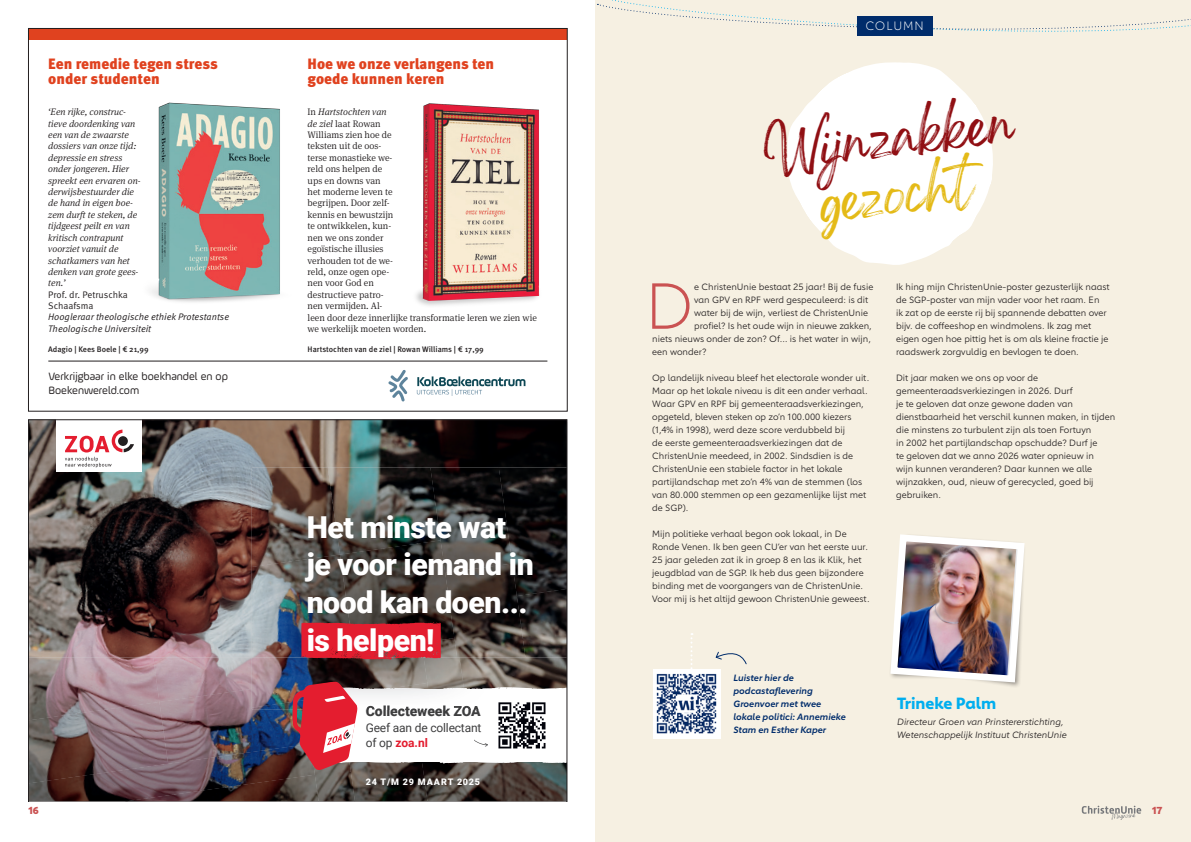
<style>
.page{position:relative;width:1191px;height:842px;background:#fff}
.page>*{position:absolute;margin:0;border:0;box-sizing:border-box;transform-origin:0 0}
.Platte_tekst{font:300 63.9px "Carnero";color:#ca5252}
.Platte_tekst-2{font:41.4px "Gellatio";color:#900f13}
.Platte_tekst-3{font:41.4px "Gellatio";color:#e4ba17}
.t1{font:900 30.2px/37.8px "Roboto";letter-spacing:-.015em;color:#fff}
.Platte_tekst-4{font:700 16px "Carnero";color:#00aeef}
.t2{font:900 15px/15.8px "Meta Pro";color:#e0421f}
.t3{font:900 14px "Roboto";letter-spacing:-.005em;color:#3e3e3f}
.t4{font:12px/15px "Roboto";letter-spacing:-.015em;color:#3e3e3f}
.t5{font:300 12px "Carnero";letter-spacing:.075em;color:#fff}
.t6{font:11.4px/13.6px "Ample Soft";color:#231f20}
.t7{font:900 10px "Carnero";color:#ca5252}
.t8{font:italic 300 9.5px/11.4px "Meta Serif Pro";color:#231f20}
.t9{font:300 9.5px/11.4px "Meta Serif Pro";color:#231f20}
.Platte_tekst-5{font:9px/13px "Carnero";color:#231f20}
.Platte_tekst-6{font:italic 600 9px/13px "Carnero";color:#002c6b}
.Platte_tekst-7{font:italic 9px/13px "Carnero";color:#231f20}
.t10{font:900 9px "Roboto";letter-spacing:.08em;color:#fff}
.t11{font:500 8px "Meta Pro";color:#231f20}
.s1{font-family:"Meta Pro Norm";font-weight:400;font-style:normal}
.s2{font-family:"Meta Pro Norm Ita";font-weight:400;font-style:normal}
.s3{font-style:italic}
.s4{font-family:"Roboto Condensed"}
.s5{font-weight:700;color:#e31d2f}
</style>
<div class="page">
<div style="left:595px;top:0;width:596px;height:842px;background:#f6f0e2"></div>
<svg style="left:690px;top:633px;width:2px;height:36px"></svg>
<div style="left:653px;top:669px;width:67px;height:70px;background:#fff"></div>
<img style="left:656px;top:673px;width:61px;height:61px">
<svg style="left:715px;top:651px;width:32px;height:14px"></svg>
<svg style="left:597px;top:0;width:594px;height:36px"></svg>
<svg style="left:787px;top:62px;width:206px;height:203px;fill:#fff"></svg>
<div style="left:857px;top:17px;width:75px;height:19px;background:#002c6b"></div>
<img style="left:891px;top:534px;width:134px;height:152px">
<svg style="left:1081px;top:806px;width:60px;height:14px"></svg>
<svg style="left:417px;top:376px;width:108px;height:20px"></svg>
<svg style="left:388px;top:370px;width:20px;height:31px"></svg>
<img style="left:151px;top:102px;width:129px;height:200px">
<img style="left:416px;top:103px;width:124px;height:203px">
<hr style="left:48px;top:361px;width:499px;height:1px;background:#231f20">
<div style="left:28px;top:28px;width:539px;height:12px;background:#e0421f"></div>
<img style="left:567px;top:467px;width:1px;height:221px">
<img style="left:28px;top:420px;width:539px;height:381px">
<p class="t2" style="left:48px;top:55px;width:171px">Een remedie tegen stress onder studenten</p>
<p class="t8" style="left:48px;top:106px;width:182px">‘Een rijke, construc-<br>tieve doordenking van<br>een van de zwaarste<br>dossiers van onze tijd:<br>depressie en stress<br>onder jongeren. Hier<br>spreekt een ervaren on-<br>derwijsbestuurder die<br>de hand in eigen boe-<br>zem durft te steken, de<br>tijdgeest peilt en van<br>kritisch contrapunt<br>voorziet vanuit de<br>schatkamers van het<br>denken van grote gees-<br>ten.’<br><span class="s1">Prof. dr. Petruschka<br>Schaafsma<br></span><span class="s2">Hoogleraar theologische ethiek Protestantse<br>Theologische Universiteit</span></p>
<p class="t11" style="left:48px;top:343px;width:102px">Adagio | Kees Boele | € 21,99</p>
<p class="t6" style="left:48px;top:370px;width:181px">Verkrijgbaar in elke boekhandel en op<br>Boekenwereld.com</p>
<p class="t2" style="left:307px;top:55px;width:188px">Hoe we onze verlangens ten goede kunnen keren</p>
<p class="t9" style="left:307px;top:106px;width:231px">In <span class="s3">Hartstochten van<br>de ziel</span> laat Rowan<br>Williams zien hoe de<br>teksten uit de oos-<br>terse monastieke we-<br>reld ons helpen de<br>ups en downs van<br>het moderne leven te<br>begrijpen. Door zelf-<br>kennis en bewustzijn<br>te ontwikkelen, kun-<br>nen we ons zonder<br>egoïstische illusies<br>verhouden tot de we-<br>reld, onze ogen ope-<br>nen voor God en<br>destructieve patro-<br>nen vermijden. Al-<br>leen door deze innerlijke transformatie leren we zien wie we werkelijk moeten worden.</p>
<p class="t11" style="left:307px;top:343px;width:178px">Hartstochten van de ziel | Rowan Williams | € 17,99</p>
<p class="t1" style="left:307px;top:507px;width:229px">Het minste wat je voor iemand in nood kan doen<span class="s4">... </span>is helpen!</p>
<p class="t3" style="left:366px;top:701px;width:116px">Collecteweek ZOA</p>
<p class="t4" style="left:366px;top:720px;width:117px">Geef aan de collectant of op <span class="s5">zoa.nl</span></p>
<p class="t10" style="left:366px;top:775px;width:116px">24 T/M 29 MAART 2025</p>
<p class="t5" style="left:865px;top:19px;width:60px">COLUMN</p>
<p class="Platte_tekst-2" style="left:763px;top:143px;width:251px;rotate:-7deg">Wijnzakken</p>
<p class="Platte_tekst-3" style="left:819px;top:194px;width:153px;rotate:-7deg">gezocht</p>
<p class="Platte_tekst" style="left:645px;top:268px;width:51px">D</p>
<p class="Platte_tekst-5" style="left:694px;top:280px;width:181px">e ChristenUnie bestaat 25 jaar! Bij de fusie</p>
<p class="Platte_tekst-5" style="left:694px;top:293px;width:175px">van GPV en RPF werd gespeculeerd: is dit</p>
<p class="Platte_tekst-5" style="left:694px;top:306px;width:175px">water bij de wijn, verliest de ChristenUnie</p>
<p class="Platte_tekst-5" style="left:694px;top:319px;width:179px">profiel? Is het oude wijn in nieuwe zakken,</p>
<p class="Platte_tekst-5" style="left:652px;top:332px;width:220px">niets nieuws onder de zon? Of… is het water in wijn,</p>
<p class="Platte_tekst-5" style="left:652px;top:345px;width:56px">een wonder?</p>
<p class="Platte_tekst-5" style="left:652px;top:371px;width:219px">Op landelijk niveau bleef het electorale wonder uit.<br>Maar op het lokale niveau is dit een ander verhaal.<br>Waar GPV en RPF bij gemeenteraadsverkiezingen, opgeteld, bleven steken op zo’n 100.000 kiezers (1,4% in 1998), werd deze score verdubbeld bij<br>de eerste gemeenteraadsverkiezingen dat de ChristenUnie meedeed, in 2002. Sindsdien is de ChristenUnie een stabiele factor in het lokale partijlandschap met zo’n 4% van de stemmen (los van 80.000 stemmen op een gezamenlijke lijst met de SGP).</p>
<p class="Platte_tekst-5" style="left:652px;top:527px;width:219px">Mijn politieke verhaal begon ook lokaal, in De Ronde Venen. Ik ben geen CU’er van het eerste uur.<br>25 jaar geleden zat ik in groep 8 en las ik Klik, het jeugdblad van de SGP. Ik heb dus geen bijzondere binding met de voorgangers van de ChristenUnie.<br>Voor mij is het altijd gewoon ChristenUnie geweest.</p>
<p class="Platte_tekst-5" style="left:896px;top:280px;width:215px">Ik hing mijn ChristenUnie-poster gezusterlijk naast de SGP-poster van mijn vader voor het raam. En<br>ik zat op de eerste rij bij spannende debatten over bijv. de coffeeshop en windmolens. Ik zag met eigen ogen hoe pittig het is om als kleine fractie je raadswerk zorgvuldig en bevlogen te doen.</p>
<p class="Platte_tekst-5" style="left:896px;top:371px;width:221px">Dit jaar maken we ons op voor de gemeenteraadsverkiezingen in 2026. Durf<br>je te geloven dat onze gewone daden van dienstbaarheid het verschil kunnen maken, in tijden die minstens zo turbulent zijn als toen Fortuyn<br>in 2002 het partijlandschap opschudde? Durf je<br>te geloven dat we anno 2026 water opnieuw in<br>wijn kunnen veranderen? Daar kunnen we alle wijnzakken, oud, nieuw of gerecycled, goed bij gebruiken.</p>
<p class="Platte_tekst-6" style="left:733px;top:671px;width:114px">Luister hier de podcastaflevering<br>Groenvoer met twee lokale politici: Annemieke<br>Stam en Esther Kaper</p>
<p class="Platte_tekst-4" style="left:897px;top:693px;width:101px">Trineke Palm</p>
<p class="Platte_tekst-7" style="left:897px;top:715px;width:171px">Directeur Groen van Prinstererstichting,<br>Wetenschappelijk Instituut ChristenUnie</p>
<p class="t7" style="left:28px;top:804px;width:12px">16</p>
<p class="t7" style="left:1152px;top:804px;width:12px">17</p>
</div>
